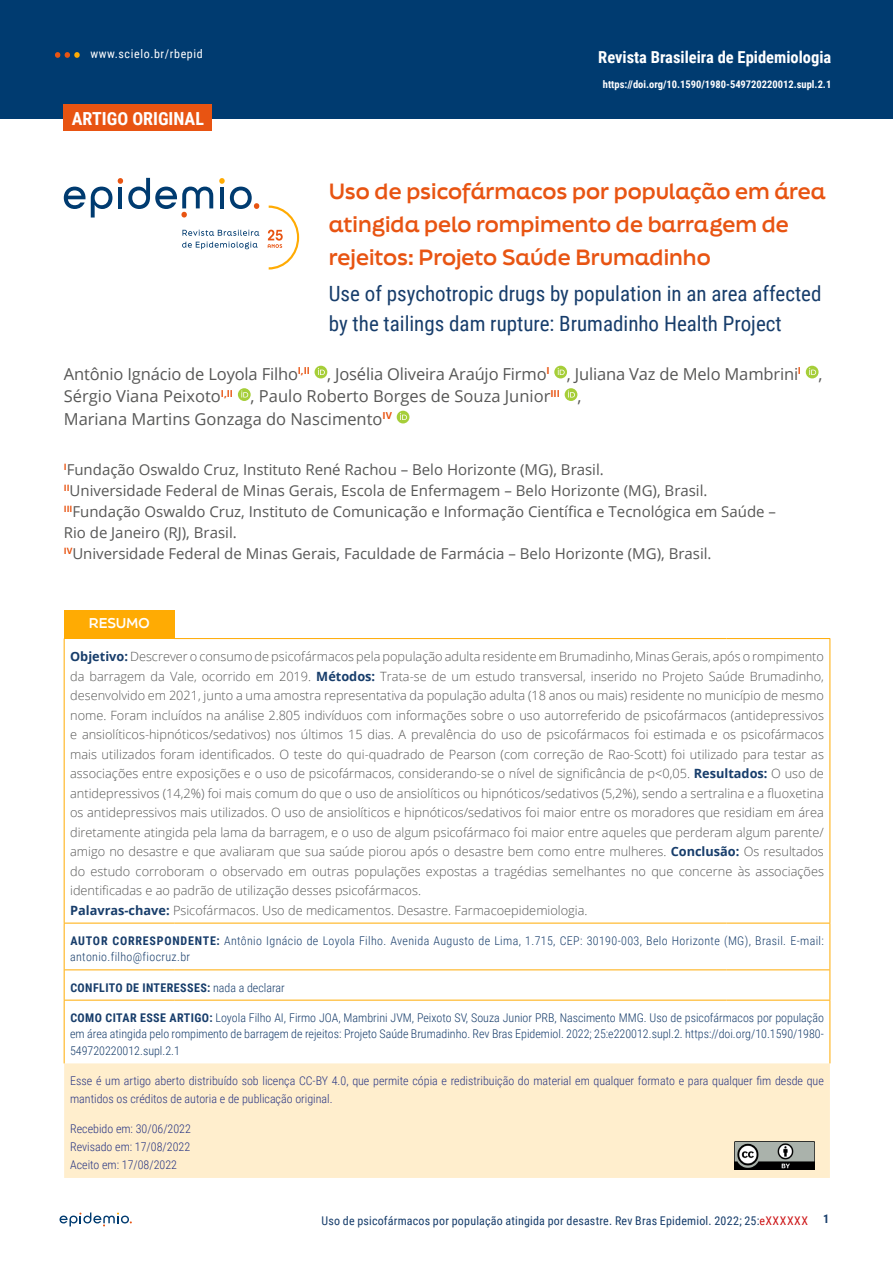
<style>
.page{position:relative;width:893px;height:1263px;background:#fff}
.page>*{position:absolute;margin:0;border:0;box-sizing:border-box;transform-origin:0 0}
.t1{font:700 21px/33px "Final Six";color:#e85412}
.t2{font:21px/30px "Roboto Condensed";color:#173d6b}
.t3{font:700 18px "Roboto Condensed";color:#fff}
.t4{font:16.5px/22.5px "Open Sans";color:#575756}
.t5{font:700 16.5px "Roboto Condensed";color:#fff}
.t6{font:15px/21px "Open Sans";color:#575756}
.t7{font:700 13.5px "Final Six";letter-spacing:-.01em;color:#fff}
.t8{font:300 12.75px/19.5px "Open Sans";color:#575756}
.t9{font:300 12px/16.5px "Roboto Condensed";letter-spacing:.03em;color:#173d6b}
.t10{font:300 12px/18px "Roboto Condensed";color:#283583}
.t11{font:12px "Roboto Condensed";letter-spacing:.015em;color:#173d6b}
.t12{font:700 12px "Roboto Condensed";letter-spacing:.035em;color:#173d6b}
.t13{font:12px "Roboto Condensed";letter-spacing:.05em;color:#fff}
.t14{font:700 10.5px "Roboto Condensed";color:#fff}
.s1{font-weight:700;color:#173d6b}
.s2{font-weight:700}
.s3{font-weight:300}
.s4{color:#cd1719}
</style>
<div class="page">
<svg style="left:60px;top:1212px;width:72px;height:14px"></svg>
<div style="left:0;top:0;width:893px;height:118px;background:#003b70"></div>
<svg style="left:55px;top:52px;width:25px;height:6px"></svg>
<div style="left:315px;top:366px;width:12px;height:12px;background:#a6ce39;border-radius:50%"></div>
<svg style="left:318px;top:368px;width:7px;height:7px"></svg>
<svg style="left:554px;top:366px;width:13px;height:12px"></svg>
<svg style="left:558px;top:368px;width:7px;height:7px"></svg>
<div style="left:806px;top:366px;width:12px;height:12px;background:#a6ce39;border-radius:50%"></div>
<svg style="left:809px;top:368px;width:7px;height:7px"></svg>
<svg style="left:238px;top:388px;width:13px;height:13px"></svg>
<svg style="left:241px;top:390px;width:7px;height:7px"></svg>
<svg style="left:565px;top:388px;width:12px;height:13px"></svg>
<svg style="left:568px;top:390px;width:7px;height:7px"></svg>
<div style="left:397px;top:411px;width:12px;height:12px;background:#a6ce39;border-radius:50%"></div>
<svg style="left:400px;top:413px;width:7px;height:7px"></svg>
<svg style="left:64px;top:187px;width:48px;height:30px"></svg>
<svg style="left:118px;top:178px;width:95px;height:39px"></svg>
<svg style="left:219px;top:178px;width:40px;height:31px"></svg>
<svg style="left:182px;top:230px;width:77px;height:6px"></svg>
<svg style="left:182px;top:242px;width:76px;height:7px"></svg>
<svg style="left:268px;top:206px;width:31px;height:64px"></svg>
<div style="left:64px;top:105px;width:148px;height:26px;background:#e85412"></div>
<div style="left:64px;top:610px;width:110px;height:28px;background:#ffab03"></div>
<div style="left:64px;top:1063px;width:766px;height:115px;background:#ffeecd"></div>
<hr style="left:64px;top:638px;width:1px;height:285px;background:#ffab03">
<hr style="left:174px;top:638px;width:552px;height:1px;background:#ffab03">
<hr style="left:726px;top:638px;width:104px;height:1px;background:#ffab03">
<hr style="left:829px;top:639px;width:1px;height:284px;background:#ffab03">
<hr style="left:64px;top:923px;width:1px;height:47px;background:#ffab03">
<hr style="left:64px;top:970px;width:1px;height:30px;background:#ffab03">
<hr style="left:64px;top:923px;width:110px;height:1px;background:#ffab03">
<hr style="left:174px;top:923px;width:552px;height:1px;background:#ffab03">
<hr style="left:726px;top:923px;width:104px;height:1px;background:#ffab03">
<hr style="left:829px;top:923px;width:1px;height:47px;background:#ffab03">
<hr style="left:829px;top:970px;width:1px;height:30px;background:#ffab03">
<hr style="left:65px;top:969px;width:109px;height:1px;background:#ffab03">
<hr style="left:174px;top:969px;width:552px;height:1px;background:#ffab03">
<hr style="left:726px;top:969px;width:103px;height:1px;background:#ffab03">
<hr style="left:64px;top:1000px;width:1px;height:63px;background:#ffab03">
<hr style="left:64px;top:1000px;width:110px;height:1px;background:#ffab03">
<hr style="left:174px;top:1000px;width:552px;height:1px;background:#ffab03">
<hr style="left:726px;top:1000px;width:104px;height:1px;background:#ffab03">
<hr style="left:829px;top:1000px;width:1px;height:63px;background:#ffab03">
<img style="left:735px;top:1141px;width:79px;height:28px">
<p class="t13" style="left:90px;top:45px;width:114px">www.scielo.br/rbepid</p>
<h2 class="t3" style="left:72px;top:106px;width:134px">ARTIGO ORIGINAL</h2>
<p class="t5" style="left:598px;top:46px;width:235px">Revista Brasileira de Epidemiologia</p>
<p class="t14" style="left:603px;top:77px;width:230px">https://doi.org/10.1590/1980-549720220012.supl.2.1</p>
<h1 class="t1" style="left:329px;top:174px;width:498px">Uso de psicofármacos por população em área atingida pelo rompimento de barragem de rejeitos: Projeto Saúde Brumadinho</h1>
<h1 class="t2" style="left:329px;top:278px;width:494px">Use of psychotropic drugs by population in an area affected by the tailings dam rupture: Brumadinho Health Project</h1>
<p class="t4" style="left:64px;top:362px;width:760px">Antônio Ignácio de Loyola Filho<sup>I,II</sup> , Josélia Oliveira Araújo Firmo<sup>I</sup> , Juliana Vaz de Melo Mambrini<sup>I</sup> ,<br>Sérgio Viana Peixoto<sup>I,II</sup> , Paulo Roberto Borges de Souza Junior<sup>III</sup> ,<br>Mariana Martins Gonzaga do Nascimento<sup>IV</sup></p>
<p class="t6" style="left:64px;top:459px;width:714px"><sup>I</sup>Fundação Oswaldo Cruz, Instituto René Rachou – Belo Horizonte (MG), Brasil.<br><sup>II</sup>Universidade Federal de Minas Gerais, Escola de Enfermagem – Belo Horizonte (MG), Brasil.<br><sup>III</sup>Fundação Oswaldo Cruz, Instituto de Comunicação e Informação Científica e Tecnológica em Saúde – Rio de Janeiro (RJ), Brasil.<br><sup>IV</sup>Universidade Federal de Minas Gerais, Faculdade de Farmácia – Belo Horizonte (MG), Brasil.</p>
<p class="t7" style="left:89px;top:613px;width:62px">RESUMO</p>
<p class="t8" style="left:70px;top:646px;width:755px"><span class="s1">Objetivo:</span> Descrever o consumo de psicofármacos pela população adulta residente em Brumadinho, Minas Gerais, após o rompimento da barragem da Vale, ocorrido em 2019. <span class="s1">Métodos:</span> Trata-se de um estudo transversal, inserido no Projeto Saúde Brumadinho, desenvolvido em 2021, junto a uma amostra representativa da população adulta (18 anos ou mais) residente no município de mesmo nome. Foram incluídos na análise 2.805 indivíduos com informações sobre o uso autorreferido de psicofármacos (antidepressivos e ansiolíticos-hipnóticos/sedativos) nos últimos 15 dias. A prevalência do uso de psicofármacos foi estimada e os psicofármacos mais utilizados foram identificados. O teste do qui-quadrado de Pearson (com correção de Rao-Scott) foi utilizado para testar as associações entre exposições e o uso de psicofármacos, considerando-se o nível de significância de p&lt;0,05. <span class="s1">Resultados:</span> O uso de antidepressivos (14,2%) foi mais comum do que o uso de ansiolíticos ou hipnóticos/sedativos (5,2%), sendo a sertralina e a fluoxetina os antidepressivos mais utilizados. O uso de ansiolíticos e hipnóticos/sedativos foi maior entre os moradores que residiam em área diretamente atingida pela lama da barragem, e o uso de algum psicofármaco foi maior entre aqueles que perderam algum parente/ amigo no desastre e que avaliaram que sua saúde piorou após o desastre bem como entre mulheres. <span class="s1">Conclusão:</span> Os resultados do estudo corroboram o observado em outras populações expostas a tragédias semelhantes no que concerne às associações identificadas e ao padrão de utilização desses psicofármacos.<br><span class="s1">Palavras-chave:</span> Psicofármacos. Uso de medicamentos. Desastre. Farmacoepidemiologia.</p>
<p class="t9" style="left:70px;top:932px;width:755px"><span class="s2">AUTOR CORRESPONDENTE:</span> Antônio Ignácio de Loyola Filho. Avenida Augusto de Lima, 1.715, CEP: 30190-003, Belo Horizonte (MG), Brasil. E-mail: antonio.filho@fiocruz.br</p>
<p class="t12" style="left:70px;top:979px;width:216px">CONFLITO DE INTERESSES: <span class="s3">nada a declarar</span></p>
<p class="t9" style="left:70px;top:1009px;width:755px;text-align:justify"><span class="s2">COMO CITAR ESSE ARTIGO:</span> Loyola Filho AI, Firmo JOA, Mambrini JVM, Peixoto SV, Souza Junior PRB, Nascimento MMG. Uso de psicofármacos por população em área atingida pelo rompimento de barragem de rejeitos: Projeto Saúde Brumadinho. Rev Bras Epidemiol. 2022; 25:e220012.supl.2. https://doi.org/10.1590/1980- 549720220012.supl.2.1</p>
<p class="t10" style="left:70px;top:1071px;width:755px">Esse é um artigo aberto distribuído sob licença CC-BY 4.0, que permite cópia e redistribuição do material em qualquer formato e para qualquer fim desde que mantidos os créditos de autoria e de publicação original.</p>
<p class="t10" style="left:70px;top:1120px;width:122px;text-align:justify">Recebido em: 30/06/2022<br>Revisado em: 17/08/2022<br>Aceito em: 17/08/2022</p>
<p class="t11" style="left:321px;top:1212px;width:488px">Uso de psicofármacos por população atingida por desastre. Rev Bras Epidemiol. 2022; 25:<span class="s4">eXXXXXX</span></p>
<p class="t12" style="left:823px;top:1211px;width:8px">1</p>
</div>
